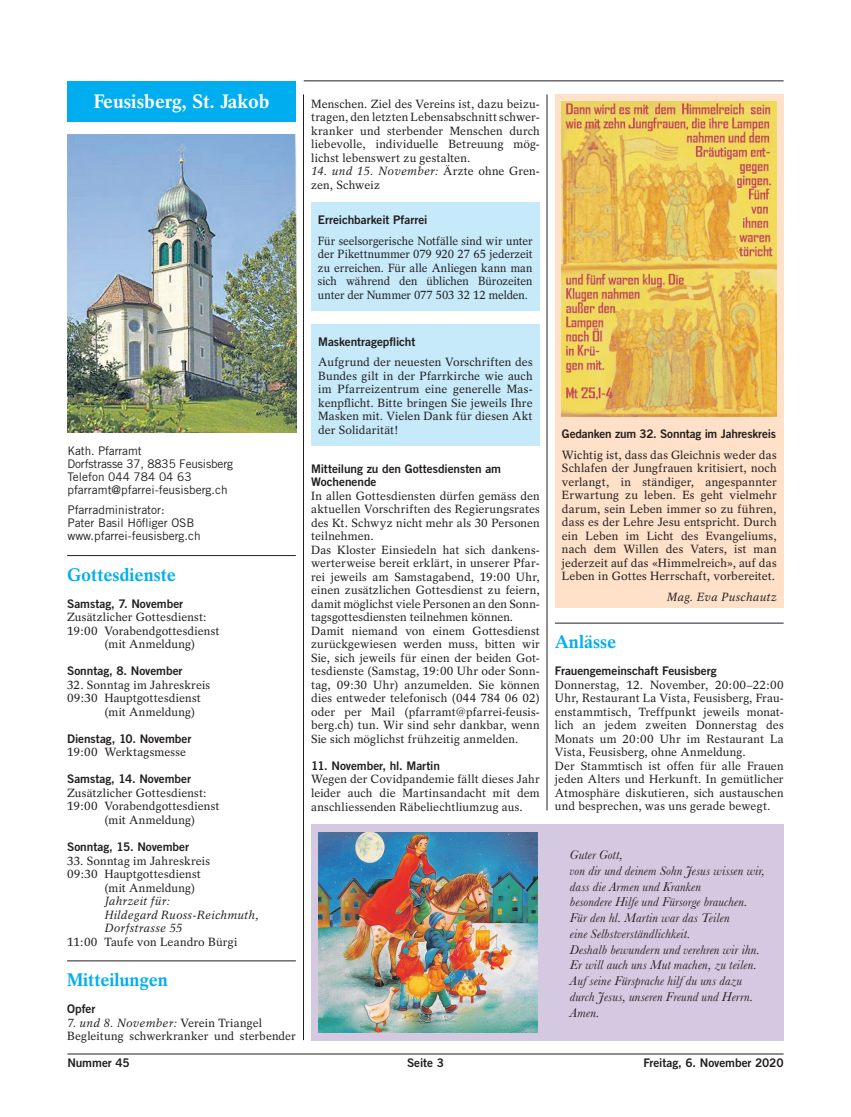
<style>
.page{position:relative;width:851px;height:1117px;background:#fff}
.page>*{position:absolute;margin:0;border:0;box-sizing:border-box;transform-origin:0 0}
.t1{font:700 19.38px "Rotation";color:#fff}
.t2{font:700 18.12px "Rotation";color:#00aeef}
.t3{font:italic 13.12px/15.8px "Baskerville";letter-spacing:.015em;color:#231f20}
.t4{font:11.88px/13.5px "Rotation";letter-spacing:.01em;color:#231f20}
.t5{font:11.88px/13.5px "Trade Gothic Bold Two";letter-spacing:-.005em;color:#231f20}
.t6{font:11.88px/13.5px "Rotation";letter-spacing:.01em;color:#231f20;text-align:justify;scale:.96 1}
.t7{font:11.88px/13px "Trade Gothic";color:#231f20}
.t8{font:italic 11.88px/13.5px "Rotation";letter-spacing:.015em;color:#231f20}
.s1{font-style:italic}
</style>
<div class="page">
<hr style="left:67px;top:1053px;width:716px;height:1px;background:#231f20">
<hr style="left:303px;top:94px;width:1px;height:945px;background:#231f20">
<div style="left:67px;top:81px;width:229px;height:40px;background:#00aeef"></div>
<hr style="left:303px;top:80px;width:480px;height:1px;background:#231f20">
<hr style="left:67px;top:555px;width:229px;height:1px;background:#231f20">
<hr style="left:67px;top:960px;width:229px;height:1px;background:#231f20">
<hr style="left:546px;top:94px;width:1px;height:716px;background:#231f20">
<hr style="left:554px;top:622px;width:229px;height:1px;background:#231f20">
<img style="left:67px;top:135px;width:229px;height:297px">
<div style="left:311px;top:202px;width:228px;height:108px;background:#c6eafa"></div>
<div style="left:554px;top:94px;width:229px;height:513px;background:#fee1c8"></div>
<div style="left:311px;top:324px;width:228px;height:121px;background:#c6eafa"></div>
<div style="left:311px;top:823px;width:472px;height:216px;background:#d5c9e2"></div>
<img style="left:318px;top:832px;width:219px;height:200px">
<img style="left:562px;top:101px;width:214px;height:315px">
<h1 class="t1" style="left:94px;top:90px;width:177px">Feusisberg, St. Jakob</h1>
<p class="t7" style="left:67px;top:444px;width:167px">Kath. Pfarramt<br>Dorfstrasse 37, 8835 Feusisberg<br>Telefon 044 784 04 63 pfarramt@pfarrei-feusisberg.ch</p>
<p class="t7" style="left:67px;top:503px;width:135px">Pfarradministrator:<br>Pater Basil Höfliger OSB www.pfarrei-feusisberg.ch</p>
<h2 class="t2" style="left:67px;top:563px;width:110px">Gottesdienste</h2>
<p class="t5" style="left:67px;top:596px;width:118px">Samstag, 7. November</p>
<p class="t4" style="left:67px;top:610px;width:141px">Zusätzlicher Gottesdienst:</p>
<p class="t4" style="left:67px;top:624px;width:154px">19:00 Vorabendgottesdienst</p>
<p class="t4" style="left:104px;top:637px;width:92px">(mit Anmeldung)</p>
<p class="t5" style="left:67px;top:664px;width:117px">Sonntag, 8. November</p>
<p class="t4" style="left:67px;top:678px;width:144px">32. Sonntag im Jahreskreis</p>
<p class="t4" style="left:67px;top:691px;width:135px">09:30 Hauptgottesdienst</p>
<p class="t4" style="left:104px;top:705px;width:92px">(mit Anmeldung)</p>
<p class="t5" style="left:67px;top:731px;width:126px">Dienstag, 10. November</p>
<p class="t4" style="left:67px;top:745px;width:121px">19:00 Werktagsmesse</p>
<p class="t5" style="left:67px;top:772px;width:125px">Samstag, 14. November</p>
<p class="t4" style="left:67px;top:786px;width:141px">Zusätzlicher Gottesdienst:</p>
<p class="t4" style="left:67px;top:799px;width:154px">19:00 Vorabendgottesdienst</p>
<p class="t4" style="left:104px;top:813px;width:92px">(mit Anmeldung)</p>
<p class="t5" style="left:67px;top:839px;width:123px">Sonntag, 15. November</p>
<p class="t4" style="left:67px;top:853px;width:144px">33. Sonntag im Jahreskreis</p>
<p class="t4" style="left:67px;top:867px;width:135px">09:30 Hauptgottesdienst</p>
<p class="t4" style="left:104px;top:880px;width:92px">(mit Anmeldung)</p>
<p class="t8" style="left:104px;top:894px;width:156px">Jahrzeit für:<br>Hildegard Ruoss-Reichmuth,<br>Dorfstrasse 55</p>
<p class="t4" style="left:67px;top:934px;width:172px">11:00 Taufe von Leandro Bürgi</p>
<h2 class="t2" style="left:67px;top:968px;width:102px">Mitteilungen</h2>
<p class="t5" style="left:67px;top:1001px;width:30px">Opfer</p>
<p class="t4" style="left:67px;top:1015px;width:230px"><span class="s1">7. und 8. November:</span> Verein Triangel<br>Begleitung schwerkranker und sterbender</p>
<p class="t4" style="left:311px;top:97px;width:230px;text-align:justify">Menschen. Ziel des Vereins ist, dazu beizu&shy;tragen, den letzten Lebensabschnitt schwer&shy;kranker und sterbender Menschen durch liebevolle, individuelle Betreuung mög&shy;lichst lebenswert zu gestalten.</p>
<p class="t4" style="left:311px;top:165px;width:230px"><span class="s1">14. und 15. November:</span> Ärzte ohne Gren&shy;zen, Schweiz</p>
<p class="t5" style="left:318px;top:213px;width:111px">Erreichbarkeit Pfarrei</p>
<p class="t6" style="left:318px;top:234px;width:225px">Für seelsorgerische Notfälle sind wir unter der Pikettnummer 079 920 27 65 jederzeit zu erreichen. Für alle Anliegen kann man sich während den üblichen Bürozeiten unter der Nummer 077 503 32 12 melden.</p>
<p class="t5" style="left:318px;top:334px;width:99px">Maskentragepflicht</p>
<p class="t4" style="left:318px;top:355px;width:216px;text-align:justify">Aufgrund der neuesten Vorschriften des Bundes gilt in der Pfarrkirche wie auch im Pfarreizentrum eine generelle Mas&shy;kenpflicht. Bitte bringen Sie jeweils Ihre Masken mit. Vielen Dank für diesen Akt der Solidarität!</p>
<p class="t5" style="left:311px;top:461px;width:191px">Mitteilung zu den Gottesdiensten am<br>Wochenende</p>
<p class="t4" style="left:311px;top:489px;width:230px">In allen Gottesdiensten dürfen gemäss den aktuellen Vorschriften des Regierungsrates des Kt. Schwyz nicht mehr als 30 Personen teilnehmen.<br>Das Kloster Einsiedeln hat sich dankens&shy;werterweise bereit erklärt, in unserer Pfar&shy;rei jeweils am Samstagabend, 19:00 Uhr, einen zusätzlichen Gottesdienst zu feiern, damit möglichst viele Personen an den Sonn&shy;tagsgottesdiensten teilnehmen können.<br>Damit niemand von einem Gottesdienst zurückgewiesen werden muss, bitten wir Sie, sich jeweils für einen der beiden Got&shy;tesdienste (Samstag, 19:00 Uhr oder Sonn&shy;tag, 09:30 Uhr) anzumelden. Sie können dies entweder telefonisch (044 784 06 02) oder per Mail (pfarramt@pfarrei-feusis&shy;berg.ch) tun. Wir sind sehr dankbar, wenn Sie sich möglichst frühzeitig anmelden.</p>
<p class="t5" style="left:311px;top:758px;width:130px">11. November, hl. Martin</p>
<p class="t4" style="left:311px;top:772px;width:230px;text-align:justify">Wegen der Covidpandemie fällt dieses Jahr leider auch die Martinsandacht mit dem anschliessenden Räbeliechtliumzug aus.</p>
<p class="t5" style="left:562px;top:426px;width:215px">Gedanken zum 32. Sonntag im Jahreskreis</p>
<p class="t4" style="left:562px;top:447px;width:216px;text-align:justify">Wichtig ist, dass das Gleichnis weder das Schlafen der Jungfrauen kritisiert, noch verlangt, in ständiger, angespannter Erwartung zu leben. Es geht vielmehr darum, sein Leben immer so zu führen, dass es der Lehre Jesu entspricht. Durch ein Leben im Licht des Evangeliums, nach dem Willen des Vaters, ist man jederzeit auf das «Himmelreich», auf das Leben in Gottes Herrschaft, vorbereitet.</p>
<p class="t8" style="left:666px;top:590px;width:111px">Mag. Eva Puschautz</p>
<h2 class="t2" style="left:554px;top:631px;width:63px">Anlässe</h2>
<p class="t5" style="left:554px;top:664px;width:163px">Frauengemeinschaft Feusisberg</p>
<p class="t4" style="left:554px;top:678px;width:230px">Donnerstag, 12. November, 20:00–22:00<br>Uhr, Restaurant La Vista, Feusisberg, Frau&shy;enstammtisch, Treffpunkt jeweils monat&shy;lich an jedem zweiten Donnerstag des Monats um 20:00 Uhr im Restaurant La Vista, Feusisberg, ohne Anmeldung.<br>Der Stammtisch ist offen für alle Frauen jeden Alters und Herkunft. In gemütlicher Atmosphäre diskutieren, sich austauschen und besprechen, was uns gerade bewegt.</p>
<p class="t3" style="left:570px;top:846px;width:197px">Guter Gott,<br>von dir und deinem Sohn Jesus wissen wir, dass die Armen und Kranken<br>besondere Hilfe und Fürsorge brauchen.<br>Für den hl. Martin war das Teilen<br>eine Selbstverständlichkeit.<br>Deshalb bewundern und verehren wir ihn.<br>Er will auch uns Mut machen, zu teilen.<br>Auf seine Fürsprache hilf du uns dazu durch Jesus, unseren Freund und Herrn.<br>Amen.</p>
<p class="t5" style="left:67px;top:1055px;width:64px">Nummer 45</p>
<p class="t5" style="left:407px;top:1055px;width:38px">Seite 3</p>
<p class="t5" style="left:643px;top:1055px;width:142px">Freitag, 6. November 2020</p>
</div>
